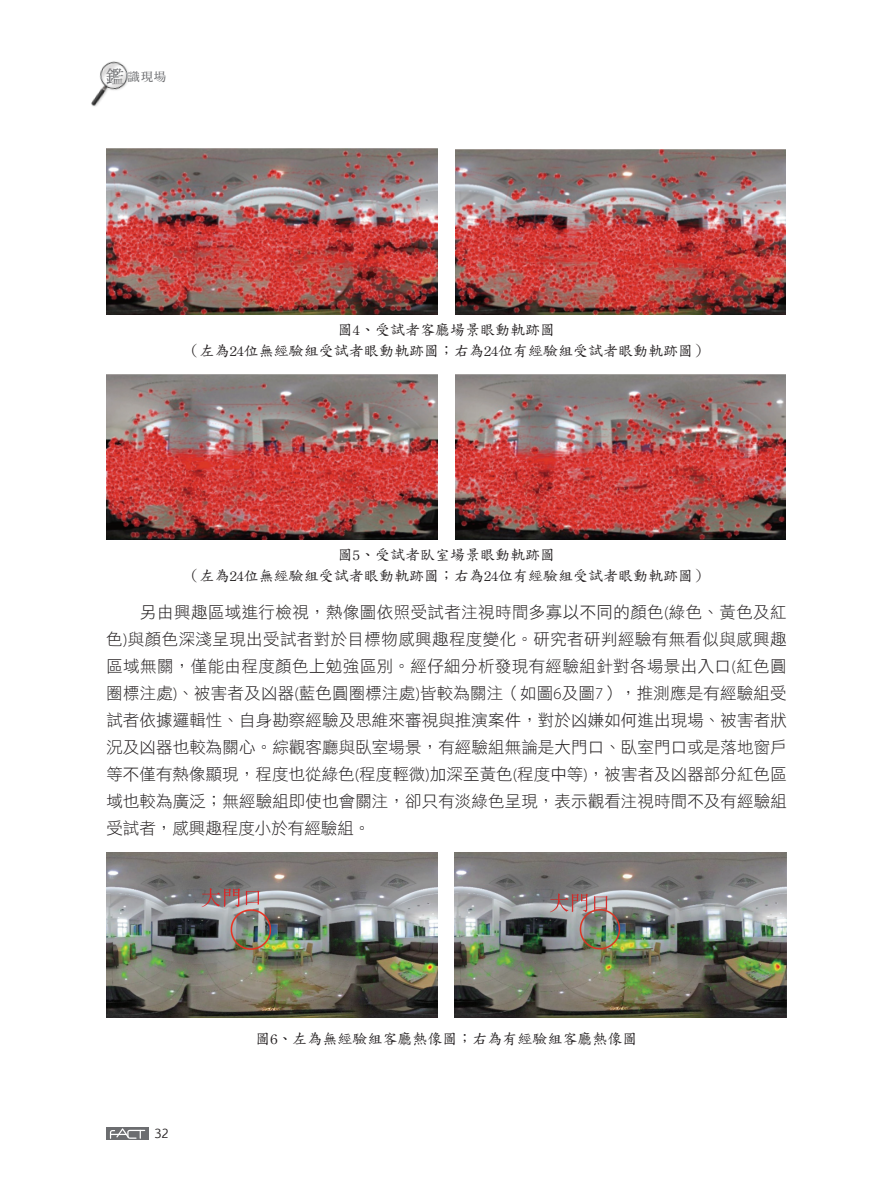
<style>
.page{position:relative;width:893px;height:1191px;background:#fff}
.page>*{position:absolute;margin:0;border:0;box-sizing:border-box;transform-origin:0 0}
.t1{font:16.5px/27px "DF Hei Std W3";letter-spacing:.005em;color:#231f20;text-align:justify}
.t2{font:15px/21px "DF Kai Shu SB Estd BF";color:#231f20;text-align:center}
.t3{font:12px "DF Ming Std W7";color:#6c6d70}
.t4{font:12px "Euphemia UCAS";color:#231f20}
.s1{font-size:18px}
.s2{font-family:"Myriad Pro";font-weight:300}
</style>
<div class="page">
<img style="left:107px;top:149px;width:330px;height:165px">
<img style="left:456px;top:149px;width:330px;height:165px">
<img style="left:106px;top:852px;width:332px;height:166px">
<img style="left:455px;top:852px;width:331px;height:166px">
<img style="left:107px;top:374px;width:330px;height:166px">
<img style="left:456px;top:374px;width:330px;height:165px">
<svg style="left:106px;top:1127px;width:43px;height:13px"></svg>
<svg style="left:110px;top:1128px;width:35px;height:10px"></svg>
<img style="left:91px;top:61px;width:38px;height:46px">
<p class="t3" style="left:106px;top:70px;width:61px"><span class="s1">鑑</span>識現場</p>
<p class="t2" style="left:185px;top:319px;width:525px">圖4、受試者客廳場景眼動軌跡圖<br>（左為24位無經驗組受試者眼動軌跡圖；右為24位有經驗組受試者眼動軌跡圖）</p>
<p class="t2" style="left:185px;top:544px;width:525px">圖5、受試者臥室場景眼動軌跡圖<br>（左為24位無經驗組受試者眼動軌跡圖；右為24位有經驗組受試者眼動軌跡圖）</p>
<p class="t1" style="left:106px;top:598px;width:682px;text-indent:34px">另由興趣區域進行檢視，熱像圖依照受試者注視時間多寡以不同的顏色<span class="s2">(</span>綠色、黃色及紅色<span class="s2">)</span>與顏色深淺呈現出受試者對於目標物感興趣程度變化。研究者研判經驗有無看似與感興趣區域無關，僅能由程度顏色上勉強區別。經仔細分析發現有經驗組針對各場景出入口<span class="s2">(</span>紅色圓圈標注處<span class="s2">)</span>、被害者及凶器<span class="s2">(</span>藍色圓圈標注處<span class="s2">)</span>皆較為關注（如圖<span class="s2">6</span>及圖<span class="s2">7</span>），推測應是有經驗組受試者依據邏輯性、自身勘察經驗及思維來審視與推演案件，對於凶嫌如何進出現場、被害者狀況及凶器也較為關心。綜觀客廳與臥室場景，有經驗組無論是大門口、臥室門口或是落地窗戶等不僅有熱像顯現，程度也從綠色<span class="s2">(</span>程度輕微<span class="s2">)</span>加深至黃色<span class="s2">(</span>程度中等<span class="s2">)</span>，被害者及凶器部分紅色區域也較為廣泛；無經驗組即使也會關注，卻只有淡綠色呈現，表示觀看注視時間不及有經驗組受試者，感興趣程度小於有經驗組。</p>
<p class="t4" style="left:155px;top:1125px;width:15px">32</p>
<p class="t2" style="left:255px;top:1028px;width:384px">圖6、左為無經驗組客廳熱像圖；右為有經驗組客廳熱像圖</p>
</div>
